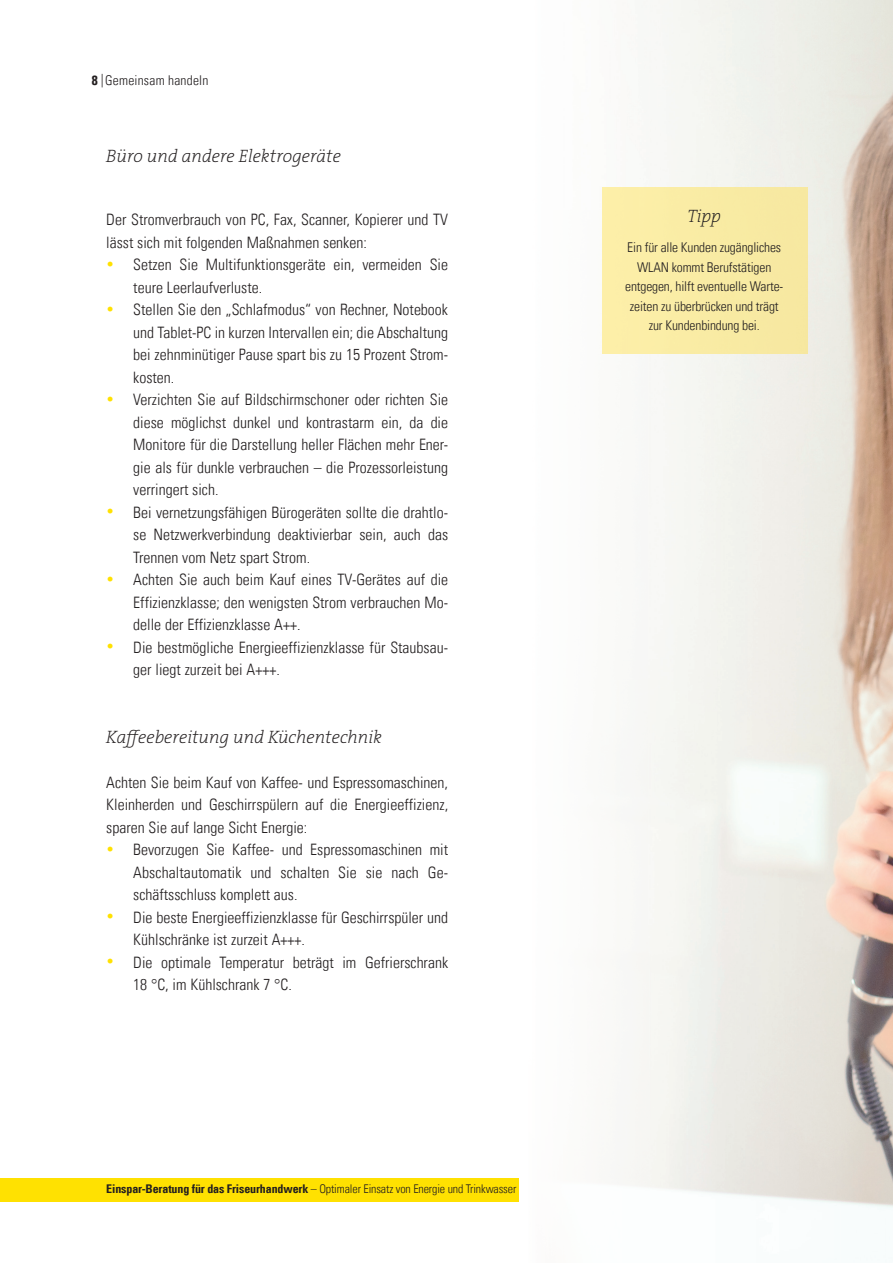
<style>
.page{position:relative;width:893px;height:1263px;background:#fff}
.page>*{position:absolute;margin:0;border:0;box-sizing:border-box;transform-origin:0 0}
.t1{font:18px "The Serif HP2 Ex Lig IT";color:#231f20}
.t2{font:300 condensed 15.75px/22.5px "Univers LT";color:#231f20;text-align:justify}
.t3{font:300 condensed 13.5px/19.5px "Univers LT";letter-spacing:-.01em;color:#231f20;text-align:center}
.t4{font:300 condensed 13.5px "Univers LT";letter-spacing:.02em;color:#231f20}
.t5{font:300 condensed 12px "Univers LT";letter-spacing:-.01em;color:#231f20}
.s1{font-weight:700}
.s2{font-size:13.5px;color:#ffe101}
</style>
<div class="page">
<img style="left:602px;top:0;width:291px;height:210px">
<img style="left:796px;top:210px;width:97px;height:999px">
<div style="left:0;top:1178px;width:519px;height:24px;background:#ffe101"></div>
<div style="left:602px;top:188px;width:206px;height:165px;background:#f9eba4"></div>
<p class="t4" style="left:92px;top:72px;width:118px"><span class="s1">8</span> |Gemeinsam handeln</p>
<p class="t1" style="left:106px;top:144px;width:236px">Büro und andere Elektrogeräte</p>
<p class="t2" style="left:106px;top:208px;width:343px">Der Stromverbrauch von PC, Fax, Scanner, Kopierer und TV lässt sich mit folgenden Maßnahmen senken:</p>
<p class="t2" style="left:133px;top:253px;width:316px;text-indent:-27px"><span class="s2">•</span> Setzen Sie Multifunktionsgeräte ein, vermeiden Sie teure Leerlaufverluste.</p>
<p class="t2" style="left:133px;top:298px;width:316px;text-indent:-27px"><span class="s2">•</span> Stellen Sie den „Schlafmodus“ von Rechner, Notebook und Tablet-PC in kurzen Intervallen ein; die Abschaltung bei zehnminütiger Pause spart bis zu 15 Prozent Strom&shy;kosten.</p>
<p class="t2" style="left:133px;top:388px;width:316px;text-indent:-27px"><span class="s2">•</span> Verzichten Sie auf Bildschirmschoner oder richten Sie diese möglichst dunkel und kontrastarm ein, da die Monitore für die Darstellung heller Flächen mehr Ener&shy;gie als für dunkle verbrauchen – die Prozessorleistung verringert sich.</p>
<p class="t2" style="left:133px;top:501px;width:316px;text-indent:-27px"><span class="s2">•</span> Bei vernetzungsfähigen Bürogeräten sollte die drahtlo&shy;se Netzwerkverbindung deaktivierbar sein, auch das Trennen vom Netz spart Strom.</p>
<p class="t2" style="left:133px;top:568px;width:316px;text-indent:-27px"><span class="s2">•</span> Achten Sie auch beim Kauf eines TV-Gerätes auf die Effizienzklasse; den wenigsten Strom verbrauchen Mo&shy;delle der Effizienzklasse A++.</p>
<p class="t2" style="left:133px;top:636px;width:316px;text-indent:-27px"><span class="s2">•</span> Die bestmögliche Energieeffizienzklasse für Staubsau&shy;ger liegt zurzeit bei A+++.</p>
<p class="t1" style="left:106px;top:725px;width:277px">Kaffeebereitung und Küchentechnik</p>
<p class="t2" style="left:106px;top:771px;width:343px">Achten Sie beim Kauf von Kaffee- und Espressomaschinen, Kleinherden und Geschirrspülern auf die Energieeffizienz, sparen Sie auf lange Sicht Energie:</p>
<p class="t2" style="left:133px;top:838px;width:316px;text-indent:-27px"><span class="s2">•</span> Bevorzugen Sie Kaffee- und Espressomaschinen mit Abschaltautomatik und schalten Sie sie nach Ge&shy;schäftsschluss komplett aus.</p>
<p class="t2" style="left:133px;top:906px;width:316px;text-indent:-27px"><span class="s2">•</span> Die beste Energieeffizienzklasse für Geschirrspüler und<br>Kühlschränke ist zurzeit A+++.</p>
<p class="t2" style="left:133px;top:951px;width:316px;text-indent:-27px"><span class="s2">•</span> Die optimale Temperatur beträgt im Gefrierschrank<br>18 °C, im Kühlschrank 7 °C.</p>
<p class="t5" style="left:106px;top:1182px;width:412px"><span class="s1">Einspar-Beratung für das Friseurhandwerk</span> – Optimaler Einsatz von Energie und Trinkwasser</p>
<p class="t1" style="left:688px;top:204px;width:35px">Tipp</p>
<p class="t3" style="left:625px;top:238px;width:160px">Ein für alle Kunden zugängliches<br>WLAN kommt Berufstätigen entgegen, hilft eventuelle Warte&shy;zeiten zu überbrücken und trägt zur Kundenbindung bei.</p>
</div>
